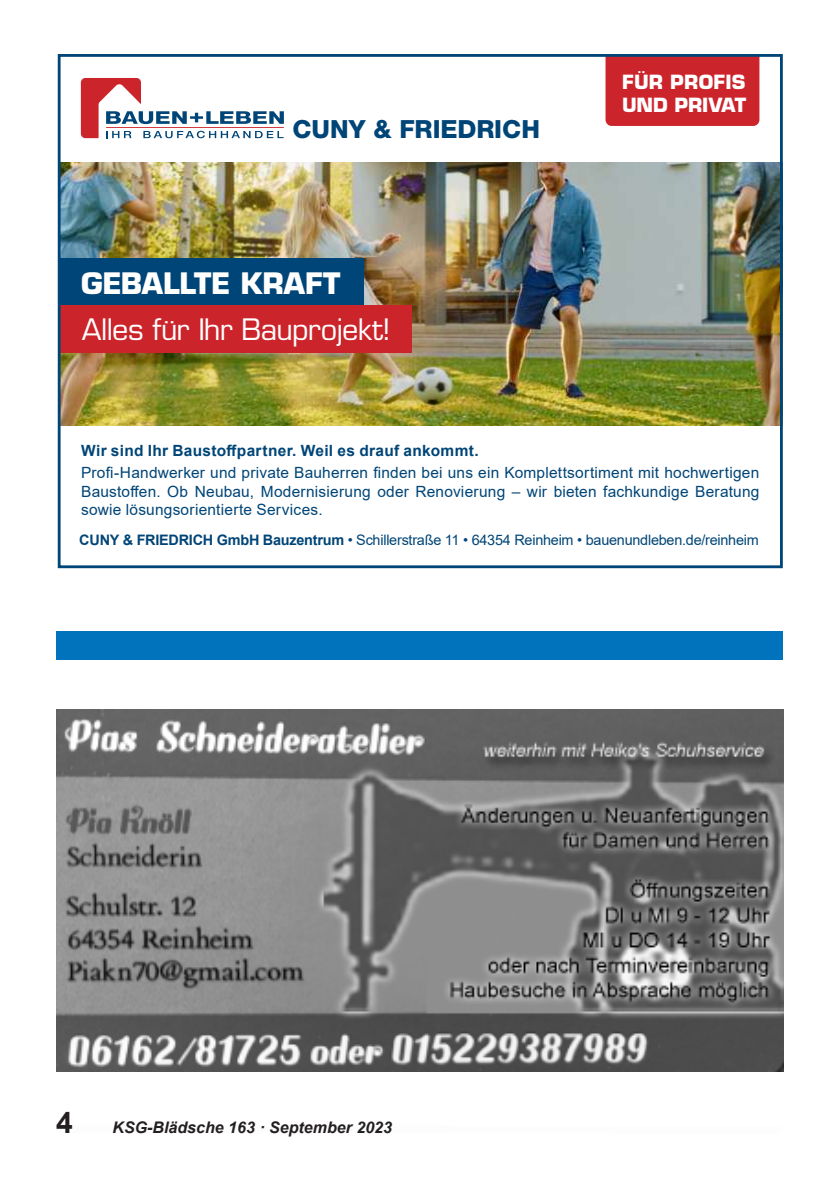
<style>
.page{position:relative;width:840px;height:1191px;background:#fff}
.page>*{position:absolute;margin:0;border:0;box-sizing:border-box;transform-origin:0 0}
.t1{font:700 30px "Arial";color:#231f20}
.t2{font:28.8px "Eurostile LT Std";letter-spacing:-.02em;color:#fff}
.t3{font:700 28.8px "Eurostile LT Std";letter-spacing:-.01em;color:#fff}
.t4{font:800 25px "Helvetica Neue LT Std";letter-spacing:-.005em;color:#004577}
.t5{font:700 19px/23px "Eurostile LT Std";letter-spacing:.005em;color:#fff}
.t6{font:italic 700 16px "Arial";color:#231f20}
.t7{font:15.4px/18.6px "Arial";letter-spacing:.015em;color:#004577;text-align:justify}
.t8{font:700 15.4px "Arial";letter-spacing:.02em;color:#004577}
.t9{font:14.4px "Arial";letter-spacing:-.015em;color:#004577}
.s1{font-weight:700}
</style>
<div class="page">
<img style="left:57px;top:709px;width:725px;height:362px">
<div style="left:57px;top:631px;width:725px;height:28px;background:#0073bc"></div>
<img style="left:62px;top:163px;width:716px;height:262px">
<div style="left:58px;top:258px;width:305px;height:47px;background:#004577"></div>
<div style="left:58px;top:305px;width:353px;height:47px;background:#cc242b"></div>
<div style="left:605px;top:58px;width:154px;height:68px;background:#cc242b"></div>
<svg style="left:81px;top:78px;width:203px;height:60px"></svg>
<div style="left:58px;top:54px;width:724px;height:514px;border:3px solid #004577"></div>
<h3 class="t4" style="left:292px;top:115px;width:249px">CUNY &amp; FRIEDRICH</h3>
<h2 class="t3" style="left:81px;top:267px;width:260px">GEBALLTE KRAFT</h2>
<h2 class="t2" style="left:82px;top:318px;width:310px">Alles für Ihr Bauprojekt!</h2>
<p class="t5" style="left:621px;top:71px;width:125px">FÜR PROFIS<br>UND PRIVAT</p>
<p class="t8" style="left:81px;top:439px;width:399px">Wir sind Ihr Bausto昀昀partner. Weil es drauf ankommt.</p>
<p class="t7" style="left:81px;top:463px;width:679px">Pro昀椀-Handwerker und private Bauherren 昀椀nden bei uns ein Komplettsortiment mit hochwertigen Bausto昀昀en. Ob Neubau, Modernisierung oder Renovierung – wir bieten fachkundige Beratung sowie lösungsorientierte Services.</p>
<p class="t9" style="left:79px;top:531px;width:680px"><span class="s1">CUNY &amp; FRIEDRICH GmbH Bauzentrum</span> • Schillerstraße 11 • 64354 Reinheim • bauenundleben.de/reinheim</p>
<h1 class="t1" style="left:56px;top:1111px;width:18px">4</h1>
<p class="t6" style="left:112px;top:1121px;width:281px">KSG-Blädsche 163 · September 2023</p>
</div>
